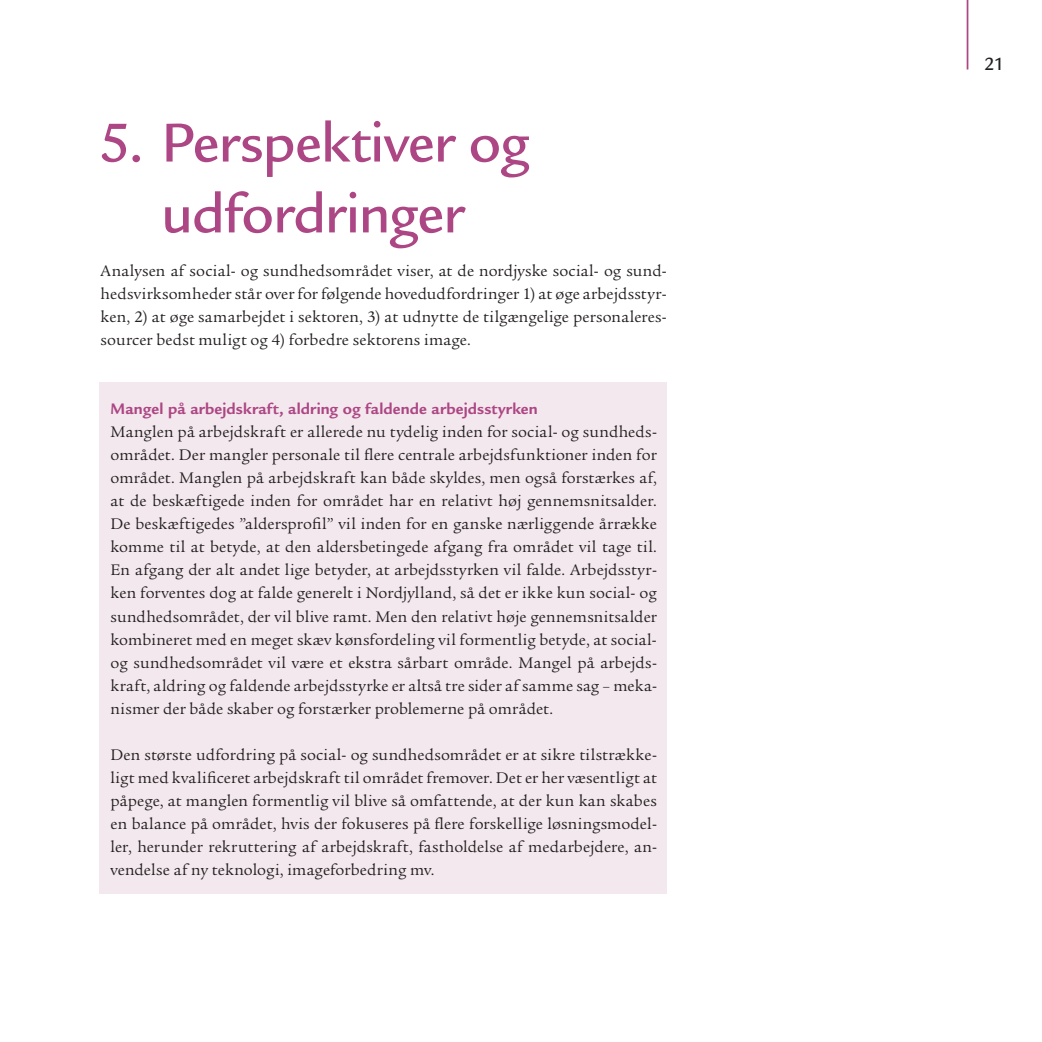
<style>
.page{position:relative;width:1042px;height:1042px;background:#fff}
.page>*{position:absolute;margin:0;border:0;box-sizing:border-box;transform-origin:0 0}
.t1{font:500 59.5px/70.9px "Legacy Sans Std";letter-spacing:-.02em;color:#ad4684;text-align:center}
.t2{font:500 19.25px "Legacy Sans Std";color:#231f20}
.t3{font:16.62px/22.9px "Legacy Serif Std";letter-spacing:.005em;color:#231f20;text-align:justify}
.t4{font:700 16.62px "Legacy Sans Std";letter-spacing:.01em;color:#ad4684}
</style>
<div class="page">
<hr style="left:966px;top:0;width:2px;height:69px;background:#ad4684">
<div style="left:99px;top:382px;width:567px;height:511px;background:#f3e8ee"></div>
<h1 class="t1" style="left:98px;top:108px;width:433px">5. Perspektiver og udfordringer</h1>
<p class="t3" style="left:101px;top:260px;width:568px">Analysen af social- og sundhedsområdet viser, at de nordjyske social- og sund&shy;hedsvirksomheder står over for følgende hovedudfordringer 1) at øge arbejdsstyr&shy;ken, 2) at øge samarbejdet i sektoren, 3) at udnytte de tilgængelige personaleres&shy;sourcer bedst muligt og 4) forbedre sektorens image.</p>
<p class="t4" style="left:111px;top:400px;width:429px">Mangel på arbejdskraft, aldring og faldende arbejdsstyrken</p>
<p class="t3" style="left:111px;top:421px;width:548px">Manglen på arbejdskraft er allerede nu tydelig inden for social- og sundheds&shy;området. Der mangler personale til flere centrale arbejdsfunktioner inden for området. Manglen på arbejdskraft kan både skyldes, men også forstærkes af, at de beskæftigede inden for området har en relativt høj gennemsnitsalder.<br>De beskæftigedes ”aldersprofil” vil inden for en ganske nærliggende årrække komme til at betyde, at den aldersbetingede afgang fra området vil tage til.<br>En afgang der alt andet lige betyder, at arbejdsstyrken vil falde. Arbejdsstyr&shy;ken forventes dog at falde generelt i Nordjylland, så det er ikke kun social- og sundhedsområdet, der vil blive ramt. Men den relativt høje gennemsnitsalder kombineret med en meget skæv kønsfordeling vil formentlig betyde, at social&shy;og sundhedsområdet vil være et ekstra sårbart område. Mangel på arbejds&shy;kraft, aldring og faldende arbejdsstyrke er altså tre sider af samme sag – meka&shy;nismer der både skaber og forstærker problemerne på området.</p>
<p class="t3" style="left:111px;top:743px;width:548px">Den største udfordring på social- og sundhedsområdet er at sikre tilstrække&shy;ligt med kvalificeret arbejdskraft til området fremover. Det er her væsentligt at påpege, at manglen formentlig vil blive så omfattende, at der kun kan skabes en balance på området, hvis der fokuseres på flere forskellige løsningsmodel&shy;ler, herunder rekruttering af arbejdskraft, fastholdelse af medarbejdere, an&shy;vendelse af ny teknologi, imageforbedring mv.</p>
<p class="t2" style="left:984px;top:53px;width:22px">21</p>
</div>
